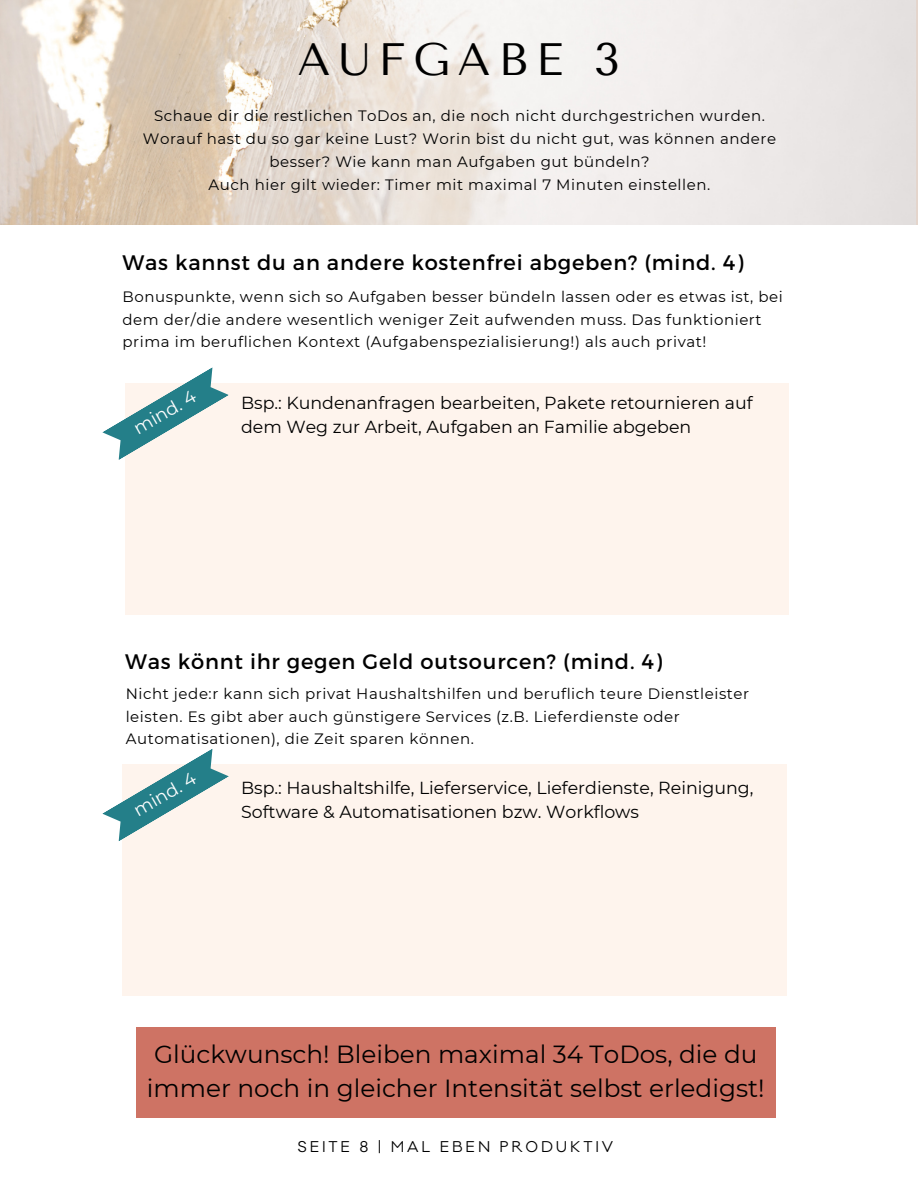
<style>
.page{position:relative;width:918px;height:1188px;background:#fff}
.page>*{position:absolute;margin:0;border:0;box-sizing:border-box;transform-origin:0 0}
.t1{font:45.15px "Tenor Sans";letter-spacing:.17em;color:#000}
.t2{font:24.75px/33.8px "Montserrat";color:#000}
.t3{font:21px "Montserrat";letter-spacing:.04em;color:#000}
.t4{font:18px "Montserrat";color:#fefefe}
.t5{font:17.4px/23.7px "Montserrat";color:#000}
.t6{font:15px/22.5px "Montserrat";letter-spacing:.04em;color:#000}
.t7{font:14.4px "Galano Classic";letter-spacing:.2em;color:#000}
</style>
<div class="page">
<div style="left:125px;top:384px;width:664px;height:231px;background:#fef4ed"></div>
<div style="left:136px;top:1027px;width:639px;height:91px;background:#ce7364"></div>
<div style="left:123px;top:764px;width:664px;height:231px;background:#fef4ed"></div>
<svg style="left:102px;top:367px;width:127px;height:93px"></svg>
<svg style="left:102px;top:749px;width:127px;height:93px"></svg>
<img style="left:0;top:0;width:916px;height:225px">
<p class="t1" style="left:297px;top:33px;width:324px">AUFGABE 3</p>
<p class="t6" style="left:143px;top:104px;width:635px;line-height:23.1px;text-align:center">Schaue dir die restlichen ToDos an, die noch nicht durchgestrichen wurden.<br>Worauf hast du so gar keine Lust? Worin bist du nicht gut, was können andere besser? Wie kann man Aufgaben gut bündeln?</p>
<p class="t6" style="left:209px;top:174px;width:503px">Auch hier gilt wieder: Timer mit maximal 7 Minuten einstellen.</p>
<p class="t3" style="left:123px;top:249px;width:622px">Was kannst du an andere kostenfrei abgeben? (mind. 4)</p>
<p class="t6" style="left:123px;top:285px;width:662px">Bonuspunkte, wenn sich so Aufgaben besser bündeln lassen oder es etwas ist, bei dem der/die andere wesentlich weniger Zeit aufwenden muss. Das funktioniert prima im beruflichen Kontext (Aufgabenspezialisierung!) als auch privat!</p>
<p class="t4" style="left:130px;top:420px;width:70px;rotate:-30deg">mind. 4</p>
<p class="t5" style="left:241px;top:391px;width:513px">Bsp.: Kundenanfragen bearbeiten, Pakete retournieren auf dem Weg zur Arbeit, Aufgaben an Familie abgeben</p>
<p class="t3" style="left:125px;top:647px;width:538px">Was könnt ihr gegen Geld outsourcen? (mind. 4)</p>
<p class="t6" style="left:126px;top:683px;width:625px">Nicht jede:r kann sich privat Haushaltshilfen und beruflich teure Dienstleister leisten. Es gibt aber auch günstigere Services (z.B. Lieferdienste oder<br>Automatisationen), die Zeit sparen können.</p>
<p class="t4" style="left:130px;top:802px;width:70px;rotate:-30deg">mind. 4</p>
<p class="t5" style="left:241px;top:776px;width:514px">Bsp.: Haushaltshilfe, Lieferservice, Lieferdienste, Reinigung,<br>Software &amp; Automatisationen bzw. Workflows</p>
<p class="t2" style="left:147px;top:1037px;width:619px">Glückwunsch! Bleiben maximal 34 ToDos, die du immer noch in gleicher Intensität selbst erledigst!</p>
<p class="t7" style="left:297px;top:1137px;width:317px">SEITE 8 | MAL EBEN PRODUKTIV</p>
</div>
